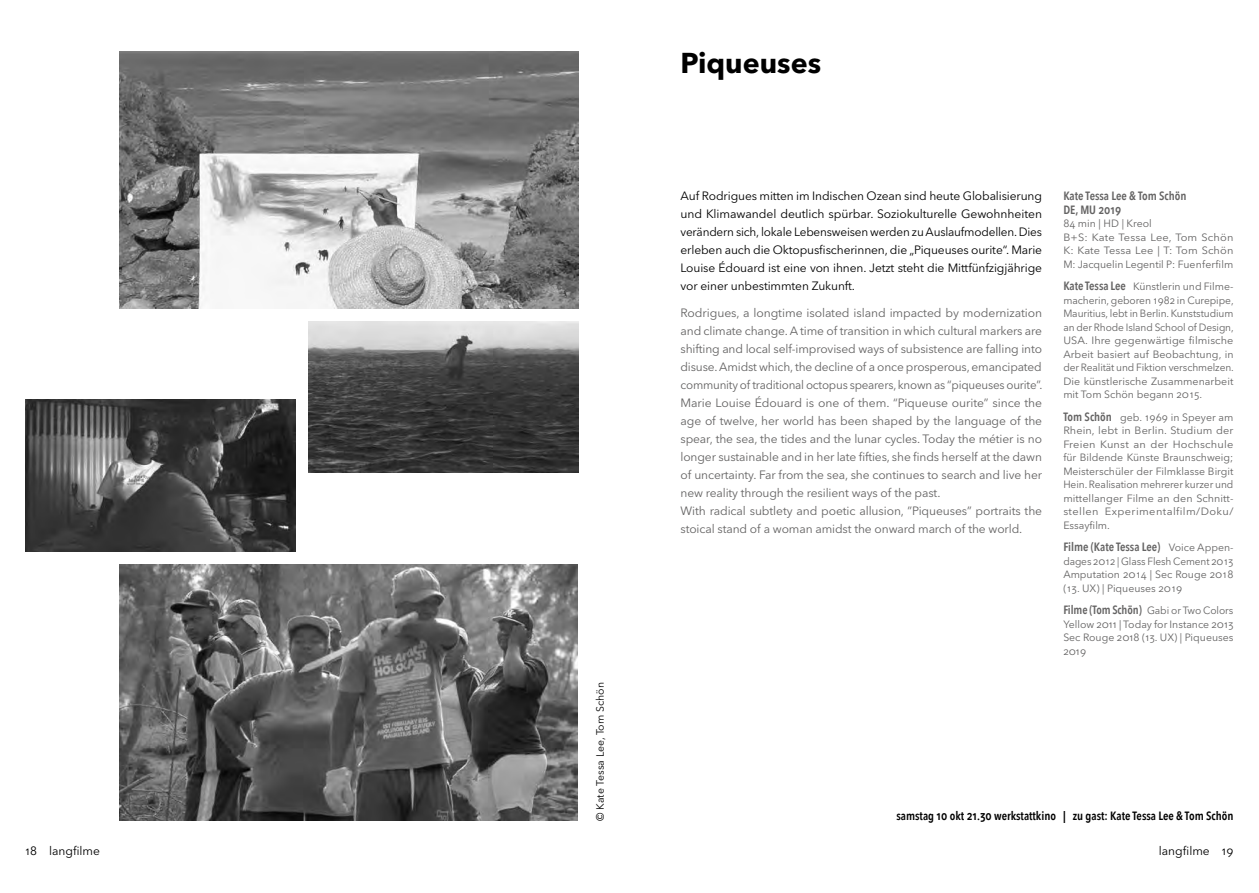
<style>
.page{position:relative;width:1259px;height:893px;background:#fff}
.page>*{position:absolute;margin:0;border:0;box-sizing:border-box;transform-origin:0 0}
.t1{font:700 28.5px "Avenir Next LT Pro";color:#000}
.t2{font:12px/18px "Avenir Next LT Pro";letter-spacing:-.01em;color:#646363}
.t3{font:12px/18px "Avenir Next LT Pro";letter-spacing:-.01em;color:#000;text-align:justify}
.t4{font:600 12px/13.5px "Avenir Next Condensed";letter-spacing:-.005em;color:#646363}
.t5{font:600 12px "Avenir Next Condensed";color:#000}
.t6{font:10.5px/13.5px "Avenir Next LT Pro";color:#646363;text-align:justify}
.t7{font:10.5px/13.5px "Avenir Next LT Pro";color:#646363;text-align:justify;scale:.96 1}
.t8{font:10.5px "Avenir Next LT Pro";color:#000}
.s1{font-family:"Avenir Next Condensed";font-weight:600;font-size:12px}
.s2{font-family:"Avenir Next LT Pro";font-weight:400;font-size:10.5px}
</style>
<div class="page">
<img style="left:120px;top:51px;width:458px;height:257px">
<img style="left:120px;top:564px;width:458px;height:257px">
<img style="left:309px;top:322px;width:269px;height:150px">
<img style="left:26px;top:399px;width:270px;height:152px">
<p class="t8" style="left:594px;top:821px;width:140px;rotate:-90deg">© Kate Tessa Lee, Tom Schön</p>
<h1 class="t1" style="left:680px;top:45px;width:142px">Piqueuses</h1>
<p class="t3" style="left:680px;top:187px;width:363px">Auf Rodrigues mitten im Indischen Ozean sind heute Globalisierung und Klimawandel deutlich spürbar. Soziokulturelle Gewohnheiten verändern sich, lokale Lebensweisen werden zu Auslaufmodellen. Dies erleben auch die Oktopusfischerinnen, die „Piqueuses ourite“. Marie Louise Édouard ist eine von ihnen. Jetzt steht die Mittfünfzigjährige vor einer unbestimmten Zukunft.</p>
<p class="t2" style="left:680px;top:304px;width:363px">Rodrigues, a longtime isolated island impacted by modernization and climate change. A time of transition in which cultural markers are shifting and local self-improvised ways of subsistence are falling into disuse. Amidst which, the decline of a once prosperous, emancipated community of traditional octopus spearers, known as “piqueuses ourite”.<br>Marie Louise Édouard is one of them. “Piqueuse ourite” since the age of twelve, her world has been shaped by the language of the spear, the sea, the tides and the lunar cycles. Today the métier is no longer sustainable and in her late fifties, she finds herself at the dawn of uncertainty. Far from the sea, she continues to search and live her new reality through the resilient ways of the past.<br>With radical subtlety and poetic allusion, ”Piqueuses” portraits the stoical stand of a woman amidst the onward march of the world.</p>
<p class="t4" style="left:1063px;top:189px;width:125px">Kate Tessa Lee &amp; Tom Schön<br>DE, MU 2019</p>
<p class="t6" style="left:1063px;top:217px;width:172px;text-align:left">84 min | HD | Kreol<br>B+S: Kate Tessa Lee, Tom Schön<br>K: Kate Tessa Lee | T: Tom Schön<br>M: Jacquelin Legentil P: Fuenferfilm</p>
<p class="t6" style="left:1063px;top:280px;width:172px"><span class="s1">Kate Tessa Lee</span> Künstlerin und Filme&shy;macherin, geboren 1982 in Curepipe, Mauritius, lebt in Berlin. Kunststudium an der Rhode Island School of Design, USA. Ihre gegenwärtige filmische Arbeit basiert auf Beobachtung, in der Realität und Fiktion verschmelzen.<br>Die künstlerische Zusammenarbeit mit Tom Schön begann 2015.</p>
<p class="t6" style="left:1063px;top:410px;width:172px"><span class="s1">Tom Schön</span> geb. 1969 in Speyer am Rhein, lebt in Berlin. Studium der Freien Kunst an der Hochschule für Bildende Künste Braunschweig; Meisterschüler der Filmklasse Birgit Hein. Realisation mehrerer kurzer und mittellanger Filme an den Schnitt&shy;stellen Experimentalfilm/Doku/ Essayfilm.</p>
<p class="t4" style="left:1063px;top:540px;width:172px">Filme (Kate Tessa Lee) <span class="s2">Voice Appen-</span></p>
<p class="t7" style="left:1063px;top:554px;width:179px">dages 2012 | Glass Flesh Cement 2013<br>Amputation 2014 | Sec Rouge 2018 (13. UX) | Piqueuses 2019</p>
<p class="t4" style="left:1063px;top:603px;width:172px">Filme (Tom Schön) <span class="s2">Gabi or Two Colors</span></p>
<p class="t6" style="left:1063px;top:617px;width:172px">Yellow 2011 | Today for Instance 2013<br>Sec Rouge 2018 (13. UX) | Piqueuses 2019</p>
<p class="t5" style="left:896px;top:805px;width:338px">samstag 10 okt 21.30 werkstattkino | zu gast: Kate Tessa Lee &amp; Tom Schön</p>
<p class="t3" style="left:26px;top:842px;width:76px">18 langfilme</p>
<p class="t3" style="left:1158px;top:842px;width:76px">langfilme 19</p>
</div>
